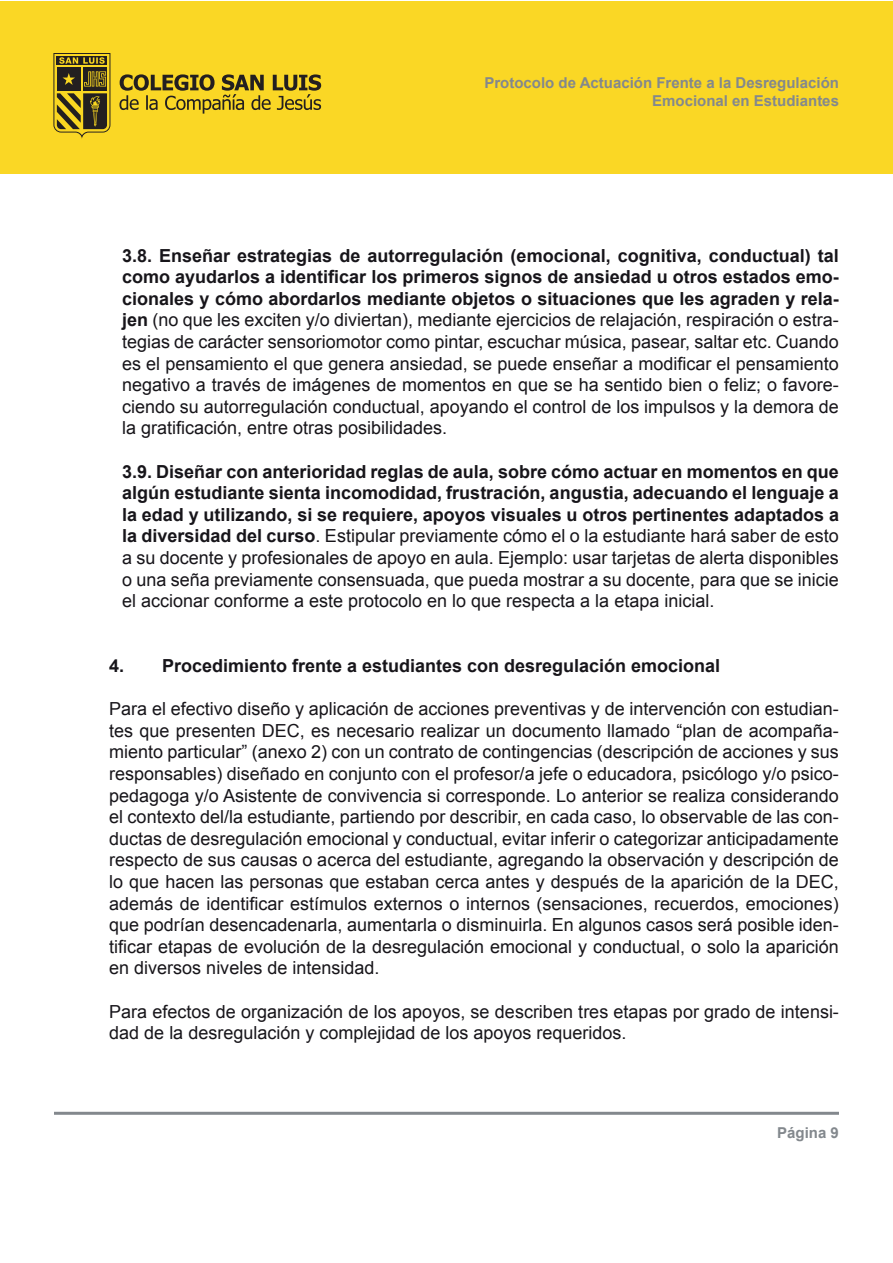
<style>
.page{position:relative;width:893px;height:1263px;background:#fff}
.page>*{position:absolute;margin:0;border:0;box-sizing:border-box;transform-origin:0 0}
.t1{font:18px/21.6px "Arial";color:#17151a;text-align:justify}
.t2{font:700 18px "Arial";color:#17151a}
.t3{font:700 15px/18px "Arial";color:#83888d;text-align:right}
.s1{font-weight:700}
</style>
<div class="page">
<div style="left:0;top:1px;width:892px;height:173px;background:#fad725"></div>
<svg style="left:53px;top:53px;width:57px;height:86px"></svg>
<svg style="left:119px;top:74px;width:202px;height:40px"></svg>
<hr style="left:54px;top:1112px;width:785px;height:3px;background:#83888d">
<p class="t3" style="left:484px;top:74px;width:356px">Protocolo de Actuación Frente a la Desregulación<br>Emocional en Estudiantes</p>
<p class="t1" style="left:122px;top:245px;width:718px"><span class="s1">3.8. Enseñar estrategias de autorregulación (emocional, cognitiva, conductual) tal como ayudarlos a identificar los primeros signos de ansiedad u otros estados emo&shy;cionales y cómo abordarlos mediante objetos o situaciones que les agraden y rela&shy;jen</span> (no que les exciten y/o diviertan), mediante ejercicios de relajación, respiración o estra&shy;tegias de carácter sensoriomotor como pintar, escuchar música, pasear, saltar etc. Cuando es el pensamiento el que genera ansiedad, se puede enseñar a modificar el pensamiento negativo a través de imágenes de momentos en que se ha sentido bien o feliz; o favore&shy;ciendo su autorregulación conductual, apoyando el control de los impulsos y la demora de la gratificación, entre otras posibilidades.</p>
<p class="t1" style="left:122px;top:461px;width:718px"><span class="s1">3.9. Diseñar con anterioridad reglas de aula, sobre cómo actuar en momentos en que algún estudiante sienta incomodidad, frustración, angustia, adecuando el lenguaje a la edad y utilizando, si se requiere, apoyos visuales u otros pertinentes adaptados a la diversidad del curso</span>. Estipular previamente cómo el o la estudiante hará saber de esto a su docente y profesionales de apoyo en aula. Ejemplo: usar tarjetas de alerta disponibles o una seña previamente consensuada, que pueda mostrar a su docente, para que se inicie el accionar conforme a este protocolo en lo que respecta a la etapa inicial.</p>
<p class="t2" style="left:109px;top:654px;width:612px">4. Procedimiento frente a estudiantes con desregulación emocional</p>
<p class="t1" style="left:109px;top:698px;width:731px">Para el efectivo diseño y aplicación de acciones preventivas y de intervención con estudian&shy;tes que presenten DEC, es necesario realizar un documento llamado “plan de acompaña&shy;miento particular” (anexo 2) con un contrato de contingencias (descripción de acciones y sus responsables) diseñado en conjunto con el profesor/a jefe o educadora, psicólogo y/o psico&shy;pedagoga y/o Asistente de convivencia si corresponde. Lo anterior se realiza considerando el contexto del/la estudiante, partiendo por describir, en cada caso, lo observable de las con&shy;ductas de desregulación emocional y conductual, evitar inferir o categorizar anticipadamente respecto de sus causas o acerca del estudiante, agregando la observación y descripción de lo que hacen las personas que estaban cerca antes y después de la aparición de la DEC, además de identificar estímulos externos o internos (sensaciones, recuerdos, emociones) que podrían desencadenarla, aumentarla o disminuirla. En algunos casos será posible iden&shy;tificar etapas de evolución de la desregulación emocional y conductual, o solo la aparición en diversos niveles de intensidad.</p>
<p class="t1" style="left:109px;top:1001px;width:731px">Para efectos de organización de los apoyos, se describen tres etapas por grado de intensi&shy;dad de la desregulación y complejidad de los apoyos requeridos.</p>
<p class="t3" style="left:777px;top:1124px;width:63px">Página 9</p>
</div>
